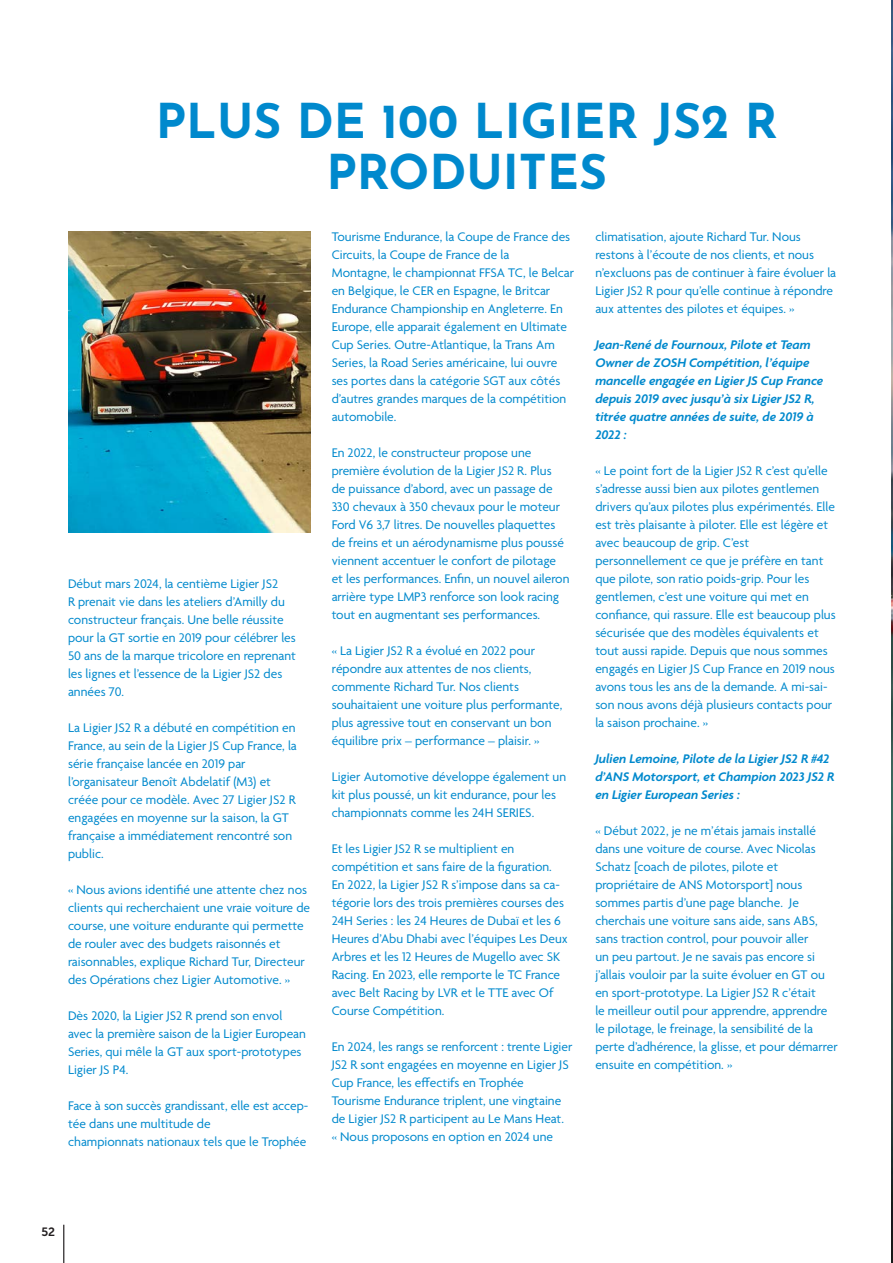
<style>
.page{position:relative;width:893px;height:1263px;background:#fff}
.page>*{position:absolute;margin:0;border:0;box-sizing:border-box;transform-origin:0 0}
.t1{font:700 48px/51px "Josefin Sans";color:#0089cd;text-align:center}
.t2{font:13.5px/18px "Agenda";color:#0089cd}
.t3{font:italic 600 13.5px/18px "Agenda";color:#0089cd}
.t4{font:12px "Museo Sans 700";color:#231f20}
</style>
<div class="page">
<hr style="left:63px;top:1225px;width:1px;height:38px;background:#231f20">
<img style="left:68px;top:232px;width:242px;height:300px">
<img style="left:892px;top:0;width:1px;height:1263px">
<p class="t1" style="left:156px;top:89px;width:623px">PLUS DE 100 LIGIER JS2 R<br>PRODUITES</p>
<p class="t2" style="left:68px;top:575px;width:229px">Début mars 2024, la centième Ligier JS2<br>R prenait vie dans les ateliers d’Amilly du constructeur français. Une belle réussite pour la GT sortie en 2019 pour célébrer les 50 ans de la marque tricolore en reprenant les lignes et l’essence de la Ligier JS2 des années 70.</p>
<p class="t2" style="left:68px;top:719px;width:230px;text-align:justify">La Ligier JS2 R a débuté en compétition en France, au sein de la Ligier JS Cup France, la série française lancée en 2019 par</p>
<p class="t2" style="left:68px;top:773px;width:229px">l’organisateur Benoît Abdelatif (M3) et créée pour ce modèle. Avec 27 Ligier JS2 R engagées en moyenne sur la saison, la GT française a immédiatement rencontré son public.</p>
<p class="t2" style="left:68px;top:881px;width:244px">« Nous avions identifié une attente chez nos clients qui recherchaient une vraie voiture de course, une voiture endurante qui permette de rouler avec des budgets raisonnés et raisonnables, explique Richard Tur, Directeur des Opérations chez Ligier Automotive. »</p>
<p class="t2" style="left:68px;top:1007px;width:239px">Dès 2020, la Ligier JS2 R prend son envol avec la première saison de la Ligier European Series, qui mêle la GT aux sport-prototypes Ligier JS P4.</p>
<p class="t2" style="left:68px;top:1097px;width:242px">Face à son succès grandissant, elle est accep&shy;tée dans une multitude de</p>
<p class="t2" style="left:68px;top:1133px;width:240px">championnats nationaux tels que le Trophée</p>
<p class="t2" style="left:332px;top:229px;width:240px">Tourisme Endurance, la Coupe de France des<br>Circuits, la Coupe de France de la</p>
<p class="t2" style="left:332px;top:265px;width:244px">Montagne, le championnat FFSA TC, le Belcar en Belgique, le CER en Espagne, le Britcar Endurance Championship en Angleterre. En Europe, elle apparait également en Ultimate Cup Series. Outre-Atlantique, la Trans Am Series, la Road Series américaine, lui ouvre ses portes dans la catégorie SGT aux côtés d’autres grandes marques de la compétition automobile.</p>
<p class="t2" style="left:332px;top:445px;width:239px">En 2022, le constructeur propose une première évolution de la Ligier JS2 R. Plus<br>de puissance d’abord, avec un passage de 330 chevaux à 350 chevaux pour le moteur Ford V6 3,7 litres. De nouvelles plaquettes de freins et un aérodynamisme plus poussé viennent accentuer le confort de pilotage et les performances. Enfin, un nouvel aileron arrière type LMP3 renforce son look racing tout en augmentant ses performances.</p>
<p class="t2" style="left:332px;top:643px;width:205px">« La Ligier JS2 R a évolué en 2022 pour</p>
<p class="t2" style="left:332px;top:661px;width:201px">répondre aux attentes de nos clients,</p>
<p class="t2" style="left:332px;top:679px;width:189px">commente Richard Tur. Nos clients</p>
<p class="t2" style="left:332px;top:697px;width:232px">souhaitaient une voiture plus performante, plus agressive tout en conservant un bon équilibre prix – performance – plaisir. »</p>
<p class="t2" style="left:332px;top:769px;width:236px">Ligier Automotive développe également un kit plus poussé, un kit endurance, pour les championnats comme les 24H SERIES.</p>
<p class="t2" style="left:332px;top:841px;width:184px">Et les Ligier JS2 R se multiplient en</p>
<p class="t2" style="left:332px;top:859px;width:238px">compétition et sans faire de la figuration.<br>En 2022, la Ligier JS2 R s’impose dans sa ca&shy;tégorie lors des trois premières courses des 24H Series : les 24 Heures de Dubaï et les 6<br>Heures d’Abu Dhabi avec l’équipes Les Deux Arbres et les 12 Heures de Mugello avec SK Racing. En 2023, elle remporte le TC France avec Belt Racing by LVR et le TTE avec Of Course Compétition.</p>
<p class="t2" style="left:332px;top:1039px;width:242px">En 2024, les rangs se renforcent : trente Ligier<br>JS2 R sont engagées en moyenne en Ligier JS<br>Cup France, les effectifs en Trophée</p>
<p class="t2" style="left:332px;top:1093px;width:234px">Tourisme Endurance triplent, une vingtaine de Ligier JS2 R participent au Le Mans Heat.</p>
<p class="t2" style="left:332px;top:1129px;width:223px">« Nous proposons en option en 2024 une</p>
<p class="t2" style="left:595px;top:229px;width:242px">climatisation, ajoute Richard Tur. Nous restons à l’écoute de nos clients, et nous n’excluons pas de continuer à faire évoluer la Ligier JS2 R pour qu’elle continue à répondre aux attentes des pilotes et équipes. »</p>
<p class="t3" style="left:595px;top:337px;width:229px">Jean-René de Fournoux, Pilote et Team Owner de ZOSH Compétition, l’équipe mancelle engagée en Ligier JS Cup France depuis 2019 avec jusqu’à six Ligier JS2 R, titrée quatre années de suite, de 2019 à 2022 :</p>
<p class="t2" style="left:595px;top:463px;width:241px">« Le point fort de la Ligier JS2 R c’est qu’elle s’adresse aussi bien aux pilotes gentlemen drivers qu’aux pilotes plus expérimentés. Elle est très plaisante à piloter. Elle est légère et avec beaucoup de grip. C’est</p>
<p class="t2" style="left:595px;top:553px;width:242px">personnellement ce que je préfère en tant que pilote, son ratio poids-grip. Pour les gentlemen, c’est une voiture qui met en confiance, qui rassure. Elle est beaucoup plus sécurisée que des modèles équivalents et tout aussi rapide. Depuis que nous sommes engagés en Ligier JS Cup France en 2019 nous avons tous les ans de la demande. A mi-sai&shy;son nous avons déjà plusieurs contacts pour la saison prochaine. »</p>
<p class="t3" style="left:595px;top:751px;width:241px">Julien Lemoine, Pilote de la Ligier JS2 R #42 d’ANS Motorsport, et Champion 2023 JS2 R en Ligier European Series :</p>
<p class="t2" style="left:595px;top:823px;width:222px;text-align:justify">« Début 2022, je ne m’étais jamais installé dans une voiture de course. Avec Nicolas Schatz [coach de pilotes, pilote et</p>
<p class="t2" style="left:595px;top:877px;width:244px">propriétaire de ANS Motorsport] nous sommes partis d’une page blanche. Je cherchais une voiture sans aide, sans ABS, sans traction control, pour pouvoir aller<br>un peu partout. Je ne savais pas encore si j’allais vouloir par la suite évoluer en GT ou en sport-prototype. La Ligier JS2 R c’était<br>le meilleur outil pour apprendre, apprendre le pilotage, le freinage, la sensibilité de la perte d’adhérence, la glisse, et pour démarrer ensuite en compétition. »</p>
<p class="t4" style="left:41px;top:1225px;width:15px">52</p>
</div>
